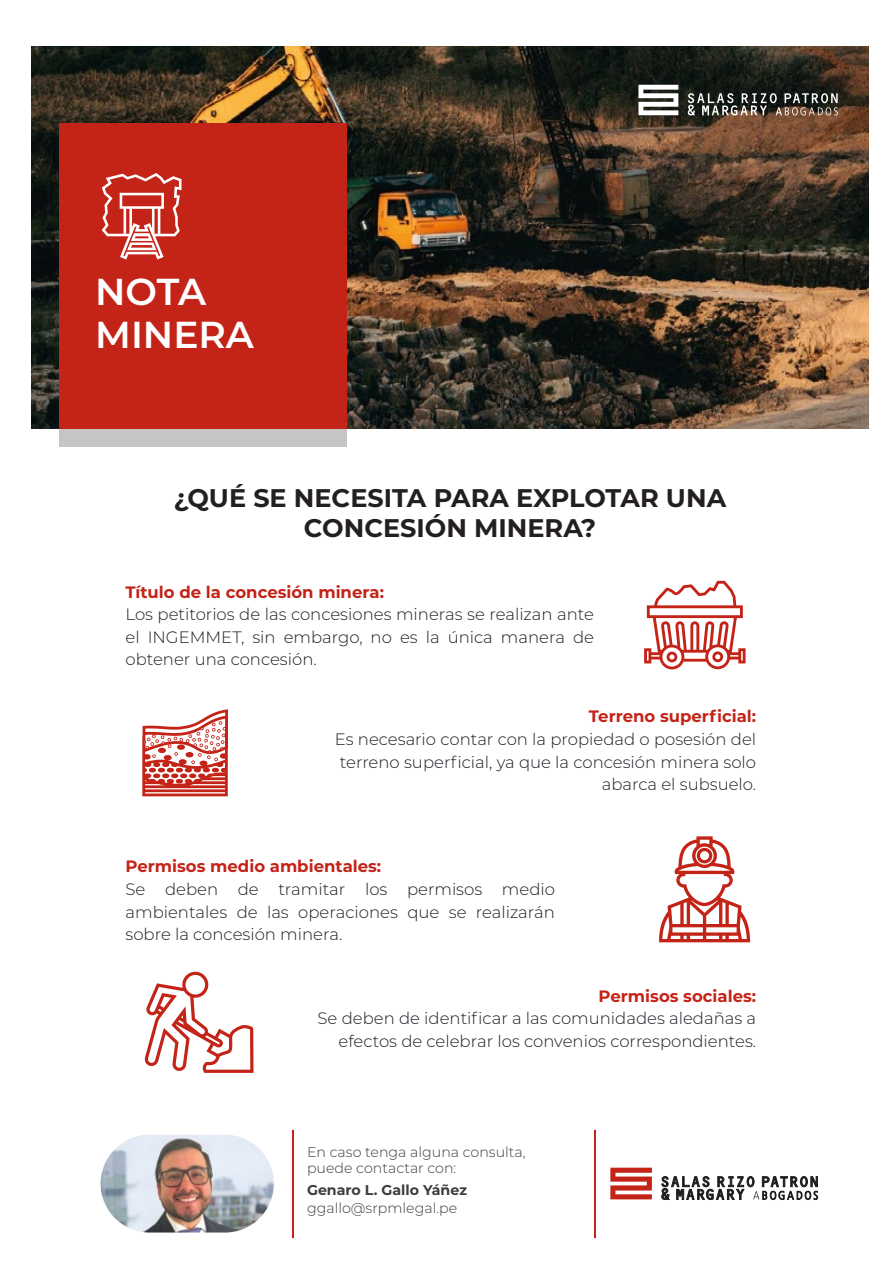
<style>
.page{position:relative;width:893px;height:1263px;background:#fff}
.page>*{position:absolute;margin:0;border:0;box-sizing:border-box;transform-origin:0 0}
.t1{font:600 37.5px/43.5px "Montserrat";color:#fff}
.t2{font:700 25.5px/30px "Montserrat";color:#231f20;text-align:center}
.t3{font:300 16.5px/22.5px "Montserrat";color:#1a1d24;text-align:justify}
.t4{font:700 16.5px "Montserrat";color:#c42317}
.t5{font:300 14.25px/16.5px "Montserrat";color:#3c3c3b}
.t6{font:700 14.25px "Montserrat";color:#3c3c3b}
</style>
<div class="page">
<img style="left:31px;top:46px;width:838px;height:382px">
<div style="left:59px;top:428px;width:287px;height:19px;background:#c6c4c5"></div>
<div style="left:59px;top:123px;width:287px;height:305px;background:#c42317"></div>
<img style="left:101px;top:1134px;width:173px;height:98px;border-radius:49px">
<hr style="left:292px;top:1129px;width:2px;height:108px;background:#c42317">
<hr style="left:595px;top:1129px;width:1px;height:108px;background:#c42317">
<svg style="left:610px;top:1168px;width:42px;height:31px"></svg>
<svg style="left:662px;top:1176px;width:156px;height:24px"></svg>
<svg style="left:644px;top:581px;width:102px;height:88px"></svg>
<svg style="left:142px;top:709px;width:86px;height:87px"></svg>
<svg style="left:659px;top:836px;width:91px;height:106px"></svg>
<svg style="left:145px;top:972px;width:108px;height:101px"></svg>
<svg style="left:102px;top:173px;width:79px;height:86px"></svg>
<svg style="left:638px;top:85px;width:40px;height:30px"></svg>
<svg style="left:688px;top:93px;width:150px;height:23px;background:#5c5953"></svg>
<h1 class="t1" style="left:95px;top:268px;width:160px">NOTA<br>MINERA</h1>
<h2 class="t2" style="left:174px;top:481px;width:554px">¿QUÉ SE NECESITA PARA EXPLOTAR UNA<br>CONCESIÓN MINERA?</h2>
<p class="t4" style="left:126px;top:580px;width:260px">Título de la concesión minera:</p>
<p class="t3" style="left:126px;top:603px;width:470px">Los petitorios de las concesiones mineras se realizan ante el INGEMMET, sin embargo, no es la única manera de obtener una concesión.</p>
<p class="t4" style="left:589px;top:705px;width:169px">Terreno superficial:</p>
<p class="t3" style="left:335px;top:727px;width:423px;text-align:right">Es necesario contar con la propiedad o posesión del terreno superficial, ya que la concesión minera solo abarca el subsuelo.</p>
<p class="t4" style="left:126px;top:855px;width:257px">Permisos medio ambientales:</p>
<p class="t3" style="left:126px;top:877px;width:431px">Se deben de tramitar los permisos medio ambientales de las operaciones que se realizarán sobre la concesión minera.</p>
<p class="t4" style="left:599px;top:984px;width:159px">Permisos sociales:</p>
<p class="t3" style="left:318px;top:1006px;width:440px;text-align:right">Se deben de identificar a las comunidades aledañas a efectos de celebrar los convenios correspondientes.</p>
<p class="t5" style="left:307px;top:1143px;width:220px">En caso tenga alguna consulta, puede contactar con:</p>
<p class="t6" style="left:307px;top:1179px;width:162px">Genaro L. Gallo Yáñez</p>
<p class="t5" style="left:307px;top:1199px;width:152px">ggallo@srpmlegal.pe</p>
</div>
